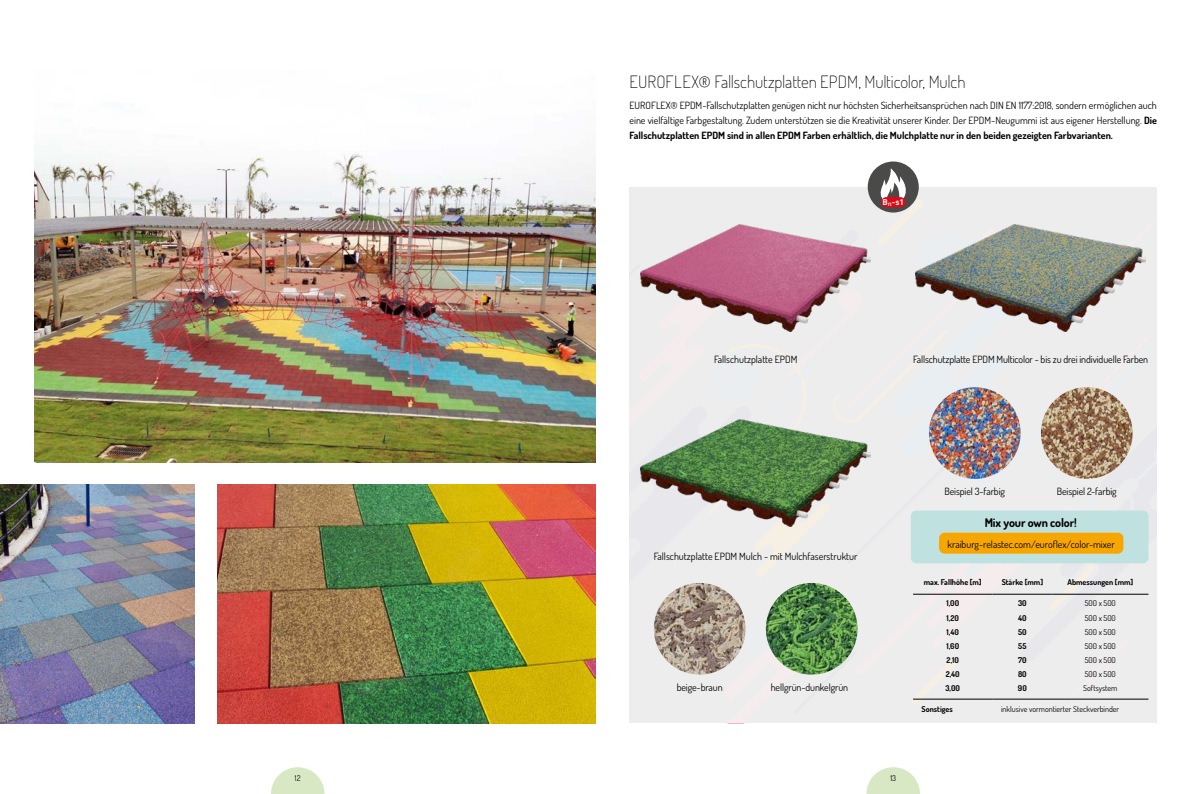
<style>
.page{position:relative;width:1191px;height:794px;background:#fff}
.page>*{position:absolute;margin:0;border:0;box-sizing:border-box;transform-origin:0 0}
.t1{font:200 17px "Dosis";letter-spacing:-.01em;color:#000}
.t2{font:700 12px "Dosis";letter-spacing:-.01em;color:#000}
.t3{font:10px/15px "Dosis";letter-spacing:-.005em;color:#000;text-align:justify}
.t4{font:700 8.2px "DIN Pro";color:#fff}
.t5{font:8px "Dosis";color:#000}
.t6{font:700 8px "Dosis";color:#000}
.s1{font-weight:700}
</style>
<div class="page">
<img style="left:34px;top:105px;width:561px;height:357px">
<img style="left:0;top:485px;width:195px;height:238px">
<img style="left:217px;top:485px;width:378px;height:238px">
<div style="left:867px;top:162px;width:51px;height:50px;background:#4a4a49;border-radius:50%"></div>
<img style="left:629px;top:168px;width:528px;height:555px">
<div style="left:881px;top:197px;width:24px;height:10px;background:#e30613;border-radius:5px"></div>
<hr style="left:913px;top:594px;width:79px;height:1px;background:#000">
<hr style="left:992px;top:594px;width:60px;height:1px;background:#000">
<hr style="left:1052px;top:594px;width:96px;height:1px;background:#000">
<div style="left:939px;top:532px;width:184px;height:21px;background:#f7a600;border-radius:6px"></div>
<hr style="left:913px;top:699px;width:79px;height:1px;background:#000">
<hr style="left:992px;top:699px;width:156px;height:1px;background:#000">
<svg style="left:271px;top:767px;width:53px;height:27px"></svg>
<svg style="left:866px;top:767px;width:54px;height:27px"></svg>
<h1 class="t1" style="left:629px;top:71px;width:337px">EUROFLEX® Fallschutzplatten EPDM, Multicolor, Mulch</h1>
<p class="t3" style="left:629px;top:98px;width:529px">EUROFLEX® EPDM-Fallschutzplatten genügen nicht nur höchsten Sicherheitsansprüchen nach DIN EN 1177:2018, sondern ermöglichen auch eine vielfältige Farbgestaltung. Zudem unterstützen sie die Kreativität unserer Kinder. Der EPDM-Neugummi ist aus eigener Herstellung. <span class="s1">Die Fallschutzplatten EPDM sind in allen EPDM Farben erhältlich, die Mulchplatte nur in den beiden gezeigten Farbvarianten.</span></p>
<p class="t4" style="left:882px;top:196px;width:23px">B<sub>fl</sub>-s1</p>
<p class="t3" style="left:714px;top:351px;width:85px">Fallschutzplatte EPDM</p>
<p class="t3" style="left:913px;top:351px;width:236px">Fallschutzplatte EPDM Multicolor - bis zu drei individuelle Farben</p>
<p class="t3" style="left:654px;top:548px;width:205px">Fallschutzplatte EPDM Mulch - mit Mulchfaserstruktur</p>
<p class="t3" style="left:676px;top:679px;width:48px">beige-braun</p>
<p class="t3" style="left:771px;top:679px;width:79px">hellgrün-dunkelgrün</p>
<p class="t5" style="left:295px;top:773px;width:7px">12</p>
<p class="t5" style="left:890px;top:773px;width:7px">13</p>
<p class="t3" style="left:944px;top:484px;width:62px">Beispiel 3-farbig</p>
<p class="t3" style="left:1056px;top:484px;width:61px">Beispiel 2-farbig</p>
<p class="t2" style="left:984px;top:514px;width:94px">Mix your own color!</p>
<p class="t3" style="left:947px;top:537px;width:169px">kraiburg-relastec.com/euroflex/color-mixer</p>
<p class="t6" style="left:924px;top:577px;width:59px">max. Fallhöhe [m]</p>
<p class="t6" style="left:1001px;top:577px;width:43px">Stärke [mm]</p>
<p class="t6" style="left:1067px;top:577px;width:67px">Abmessungen [mm]</p>
<p class="t6" style="left:946px;top:598px;width:14px">1,00</p>
<p class="t6" style="left:1018px;top:598px;width:10px">30</p>
<p class="t5" style="left:1084px;top:598px;width:33px">500 x 500</p>
<p class="t6" style="left:946px;top:613px;width:14px">1,20</p>
<p class="t6" style="left:1018px;top:613px;width:10px">40</p>
<p class="t5" style="left:1084px;top:613px;width:33px">500 x 500</p>
<p class="t6" style="left:946px;top:627px;width:14px">1,40</p>
<p class="t6" style="left:1018px;top:627px;width:10px">50</p>
<p class="t5" style="left:1084px;top:627px;width:33px">500 x 500</p>
<p class="t6" style="left:946px;top:641px;width:14px">1,60</p>
<p class="t6" style="left:1018px;top:641px;width:10px">55</p>
<p class="t5" style="left:1084px;top:641px;width:33px">500 x 500</p>
<p class="t6" style="left:946px;top:655px;width:14px">2,10</p>
<p class="t6" style="left:1018px;top:655px;width:10px">70</p>
<p class="t5" style="left:1084px;top:655px;width:33px">500 x 500</p>
<p class="t6" style="left:945px;top:669px;width:16px">2,40</p>
<p class="t6" style="left:1018px;top:669px;width:10px">80</p>
<p class="t5" style="left:1084px;top:668px;width:33px">500 x 500</p>
<p class="t6" style="left:945px;top:682px;width:16px">3,00</p>
<p class="t6" style="left:1018px;top:682px;width:10px">90</p>
<p class="t5" style="left:1083px;top:682px;width:36px">Softsystem</p>
<p class="t6" style="left:921px;top:703px;width:33px">Sonstiges</p>
<p class="t5" style="left:1001px;top:703px;width:120px">inklusive vormontierter Steckverbinder</p>
</div>
